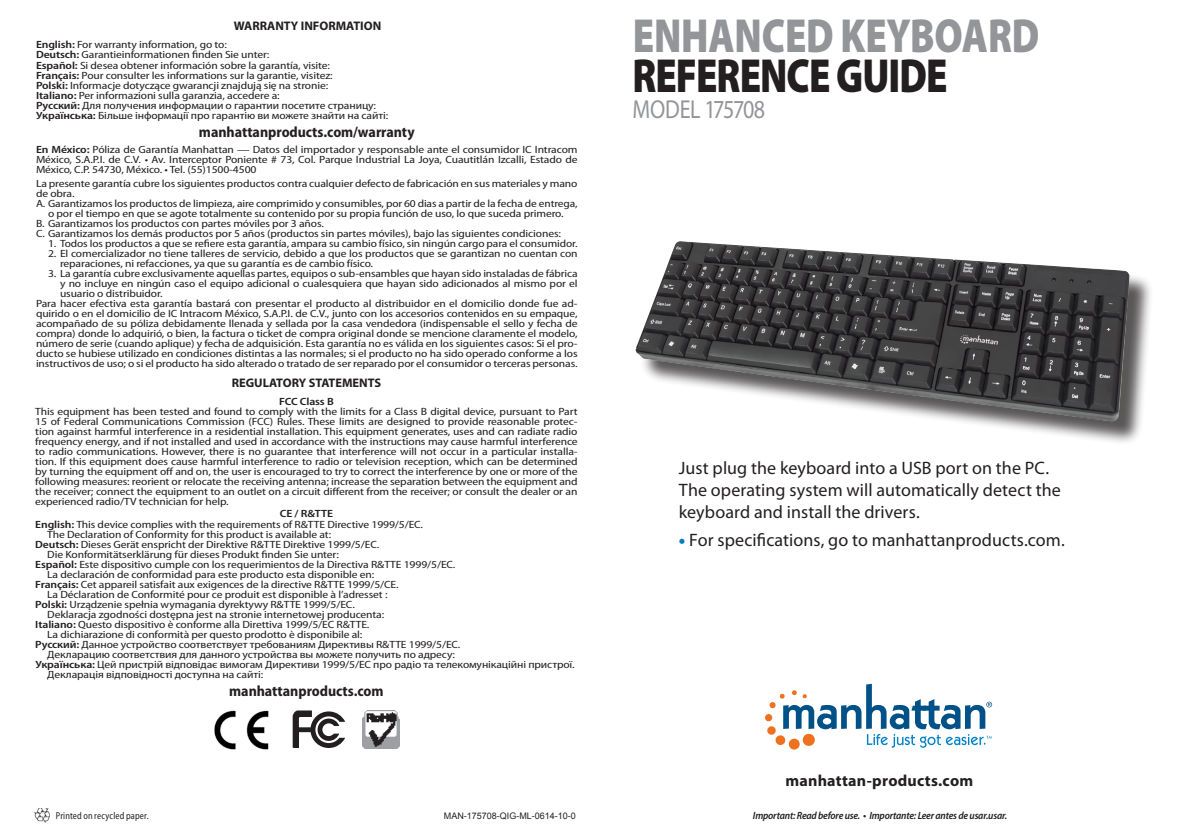
<style>
.page{position:relative;width:1191px;height:840px;background:#fff}
.page>*{position:absolute;margin:0;border:0;box-sizing:border-box;transform-origin:0 0}
.t1{font:900 48px/40px "Myriad Pro";letter-spacing:-.025em;color:#939598;scale:.81 1}
.t2{font:26px "Myriad Pro";letter-spacing:-.025em;color:#939598;scale:.85 1}
.t3{font:18px/22px "Myriad Pro";letter-spacing:.005em;color:#231f20}
.t4{font:700 16px "Myriad Pro";letter-spacing:.015em;color:#231f20}
.t5{font:700 semi-condensed 15px "Myriad Pro";letter-spacing:-.005em;color:#231f20}
.t6{font:700 12.4px "Myriad Pro";color:#231f20}
.t7{font:semi-condensed 10.4px/10px "Myriad Pro";letter-spacing:-.01em;color:#231f20;scale:1.2 1}
.t8{font:italic 600 semi-condensed 10.4px "Myriad Pro";letter-spacing:-.02em;color:#231f20}
.t9{font:600 semi-condensed 10.4px "Myriad Pro";letter-spacing:-.01em;color:#231f20;scale:1.2 1}
.t10{font:semi-condensed 10px "Myriad Pro";letter-spacing:.02em;color:#231f20;scale:.9 1}
.t11{font:9px "Arial";color:#231f20}
.s1{font-weight:600}
.s2{color:#231f20}
.s3{font-weight:900;color:#007cc2}
</style>
<div class="page">
<div style="left:788px;top:738px;width:12px;height:11px;background:#ed711f;border-radius:50%"></div>
<svg style="left:766px;top:683px;width:226px;height:64px"></svg>
<div style="left:639px;top:245px;width:515px;height:201px;background:#231f20;opacity:.75"></div>
<img style="left:635px;top:241px;width:494px;height:180px">
<svg style="left:293px;top:710px;width:52px;height:37px"></svg>
<img style="left:363px;top:710px;width:36px;height:38px">
<img style="left:214px;top:710px;width:55px;height:40px">
<img style="left:35px;top:808px;width:14px;height:14px">
<p class="t6" style="left:234px;top:19px;width:149px">WARRANTY INFORMATION</p>
<p class="t7" style="left:36px;top:40px;width:161px"><span class="s1">English:</span> For warranty information, go to:</p>
<p class="t7" style="left:36px;top:50px;width:196px"><span class="s1">Deutsch:</span> Garantieinformationen finden Sie unter:</p>
<p class="t7" style="left:36px;top:60px;width:247px"><span class="s1">Español:</span> Si desea obtener información sobre la garantía, visite:</p>
<p class="t7" style="left:36px;top:70px;width:249px"><span class="s1">Français:</span> Pour consulter les informations sur la garantie, visitez:</p>
<p class="t7" style="left:36px;top:80px;width:245px"><span class="s1">Polski:</span> Informacje dotyczące gwarancji znajdują się na stronie:</p>
<p class="t7" style="left:36px;top:90px;width:205px"><span class="s1">Italiano:</span> Per informazioni sulla garanzia, accedere a:</p>
<p class="t7" style="left:36px;top:100px;width:295px"><span class="s1">Русский:</span> Для получения информации о гарантии посетите страницу:<br><span class="s1">Українська:</span> Більше інформації про гарантію ви можете знайти на сайті:</p>
<p class="t5" style="left:199px;top:123px;width:217px">manhattanproducts.com/warranty</p>
<p class="t7" style="left:36px;top:144px;width:453px;text-align:justify"><span class="s1">En México:</span> Póliza de Garantía Manhattan — Datos del importador y responsable ante el consumidor IC Intracom México, S.A.P.I. de C.V. • Av. Interceptor Poniente # 73, Col. Parque Industrial La Joya, Cuautitlán Izcalli, Estado de México, C.P. 54730, México. • Tel. (55)1500-4500</p>
<p class="t7" style="left:36px;top:178px;width:453px">La presente garantía cubre los siguientes productos contra cualquier defecto de fabricación en sus materiales y mano de obra.</p>
<p class="t7" style="left:36px;top:198px;width:453px;text-align:center">A. Garantizamos los productos de limpieza, aire comprimido y consumibles, por 60 dias a partir de la fecha de entrega, o por el tiempo en que se agote totalmente su contenido por su propia función de uso, lo que suceda primero.</p>
<p class="t7" style="left:36px;top:218px;width:241px">B. Garantizamos los productos con partes móviles por 3 años.</p>
<p class="t7" style="left:36px;top:228px;width:439px">C. Garantizamos los demás productos por 5 años (productos sin partes móviles), bajo las siguientes condiciones:</p>
<p class="t7" style="left:48px;top:238px;width:443px">1. Todos los productos a que se refiere esta garantía, ampara su cambio físico, sin ningún cargo para el consumidor.</p>
<p class="t7" style="left:60px;top:248px;width:433px;text-indent:-12px">2. El comercializador no tiene talleres de servicio, debido a que los productos que se garantizan no cuentan con reparaciones, ni refacciones, ya que su garantía es de cambio físico.</p>
<p class="t7" style="left:60px;top:268px;width:433px;text-align:justify;text-indent:-12px">3. La garantía cubre exclusivamente aquellas partes, equipos o sub-ensambles que hayan sido instaladas de fábrica y no incluye en ningún caso el equipo adicional o cualesquiera que hayan sido adicionados al mismo por el usuario o distribuidor.</p>
<p class="t7" style="left:36px;top:298px;width:453px;text-align:justify">Para hacer efectiva esta garantía bastará con presentar el producto al distribuidor en el domicilio donde fue ad&shy;quirido o en el domicilio de IC Intracom México, S.A.P.I. de C.V., junto con los accesorios contenidos en su empaque, acompañado de su póliza debidamente llenada y sellada por la casa vendedora (indispensable el sello y fecha de compra) donde lo adquirió, o bien, la factura o ticket de compra original donde se mencione claramente el modelo, número de serie (cuando aplique) y fecha de adquisición. Esta garantía no es válida en los siguientes casos: Si el pro&shy;ducto se hubiese utilizado en condiciones distintas a las normales; si el producto no ha sido operado conforme a los instructivos de uso; o si el producto ha sido alterado o tratado de ser reparado por el consumidor o terceras personas.</p>
<p class="t6" style="left:232px;top:375px;width:151px">REGULATORY STATEMENTS</p>
<p class="t9" style="left:279px;top:396px;width:47px">FCC Class B</p>
<p class="t7" style="left:35px;top:407px;width:453px;text-align:justify">This equipment has been tested and found to comply with the limits for a Class B digital device, pursuant to Part 15 of Federal Communications Commission (FCC) Rules. These limits are designed to provide reasonable protec&shy;tion against harmful interference in a residential installation. This equipment generates, uses and can radiate radio frequency energy, and if not installed and used in accordance with the instructions may cause harmful interference to radio communications. However, there is no guarantee that interference will not occur in a particular installa&shy;tion. If this equipment does cause harmful interference to radio or television reception, which can be determined by turning the equipment off and on, the user is encouraged to try to correct the interference by one or more of the following measures: reorient or relocate the receiving antenna; increase the separation between the equipment and the receiver; connect the equipment to an outlet on a circuit different from the receiver; or consult the dealer or an experienced radio/TV technician for help.</p>
<p class="t9" style="left:280px;top:508px;width:46px">CE / R&amp;TTE</p>
<p class="t7" style="left:47px;top:519px;width:315px;text-indent:-12px"><span class="s1">English:</span> This device complies with the requirements of R&amp;TTE Directive 1999/5/EC.<br>The Declaration of Conformity for this product is available at:</p>
<p class="t7" style="left:47px;top:539px;width:278px;text-indent:-12px"><span class="s1">Deutsch:</span> Dieses Gerät enspricht der Direktive R&amp;TTE Direktive 1999/5/EC.<br>Die Konformitätserklärung für dieses Produkt finden Sie unter:</p>
<p class="t7" style="left:47px;top:559px;width:342px;text-indent:-12px"><span class="s1">Español:</span> Este dispositivo cumple con los requerimientos de la Directiva R&amp;TTE 1999/5/EC.<br>La declaración de conformidad para este producto esta disponible en:</p>
<p class="t7" style="left:35px;top:579px;width:304px;text-align:center"><span class="s1">Français:</span> Cet appareil satisfait aux exigences de la directive R&amp;TTE 1999/5/CE.<br>La Déclaration de Conformité pour ce produit est disponible à l’adresset :</p>
<p class="t7" style="left:35px;top:599px;width:268px"><span class="s1">Polski:</span> Urządzenie spełnia wymagania dyrektywy R&amp;TTE 1999/5/EC.</p>
<p class="t7" style="left:47px;top:609px;width:282px">Deklaracja zgodności dostępna jest na stronie internetowej producenta:</p>
<p class="t7" style="left:35px;top:619px;width:280px"><span class="s1">Italiano:</span> Questo dispositivo è conforme alla Direttiva 1999/5/EC R&amp;TTE.</p>
<p class="t7" style="left:47px;top:629px;width:264px">La dichiarazione di conformità per questo prodotto è disponibile al:</p>
<p class="t7" style="left:35px;top:639px;width:356px"><span class="s1">Русский:</span> Данное устройство соответствует требованиям Директивы R&amp;TTE 1999/5/EC.</p>
<p class="t7" style="left:47px;top:649px;width:341px">Декларацию соответствия для данного устройства вы можете получить по адресу:</p>
<p class="t7" style="left:35px;top:659px;width:451px"><span class="s1">Українська:</span> Цей пристрій відповідає вимогам Директиви 1999/5/EC про радіо та телекомунікаційні пристрої.</p>
<p class="t7" style="left:47px;top:669px;width:181px">Декларація відповідності доступна на сайті:</p>
<p class="t5" style="left:229px;top:682px;width:156px">manhattanproducts.com</p>
<p class="t1" style="left:632px;top:16px;width:504px">ENHANCED KEYBOARD<br><span class="s2">REFERENCE GUIDE</span></p>
<p class="t2" style="left:632px;top:95px;width:158px">MODEL 175708</p>
<p class="t3" style="left:679px;top:457px;width:383px">Just plug the keyboard into a USB port on the PC.<br>The operating system will automatically detect the keyboard and install the drivers.</p>
<p class="t3" style="left:679px;top:529px;width:387px"><span class="s3">•</span> For specifications, go to manhattanproducts.com.</p>
<p class="t4" style="left:785px;top:771px;width:189px">manhattan-products.com</p>
<p class="t10" style="left:56px;top:809px;width:105px">Printed on recycled paper.</p>
<p class="t11" style="left:444px;top:809px;width:134px">MAN-175708-QIG-ML-0614-10-0</p>
<p class="t8" style="left:753px;top:809px;width:256px">Important: Read before use. • Importante: Leer antes de usar.usar.</p>
</div>
